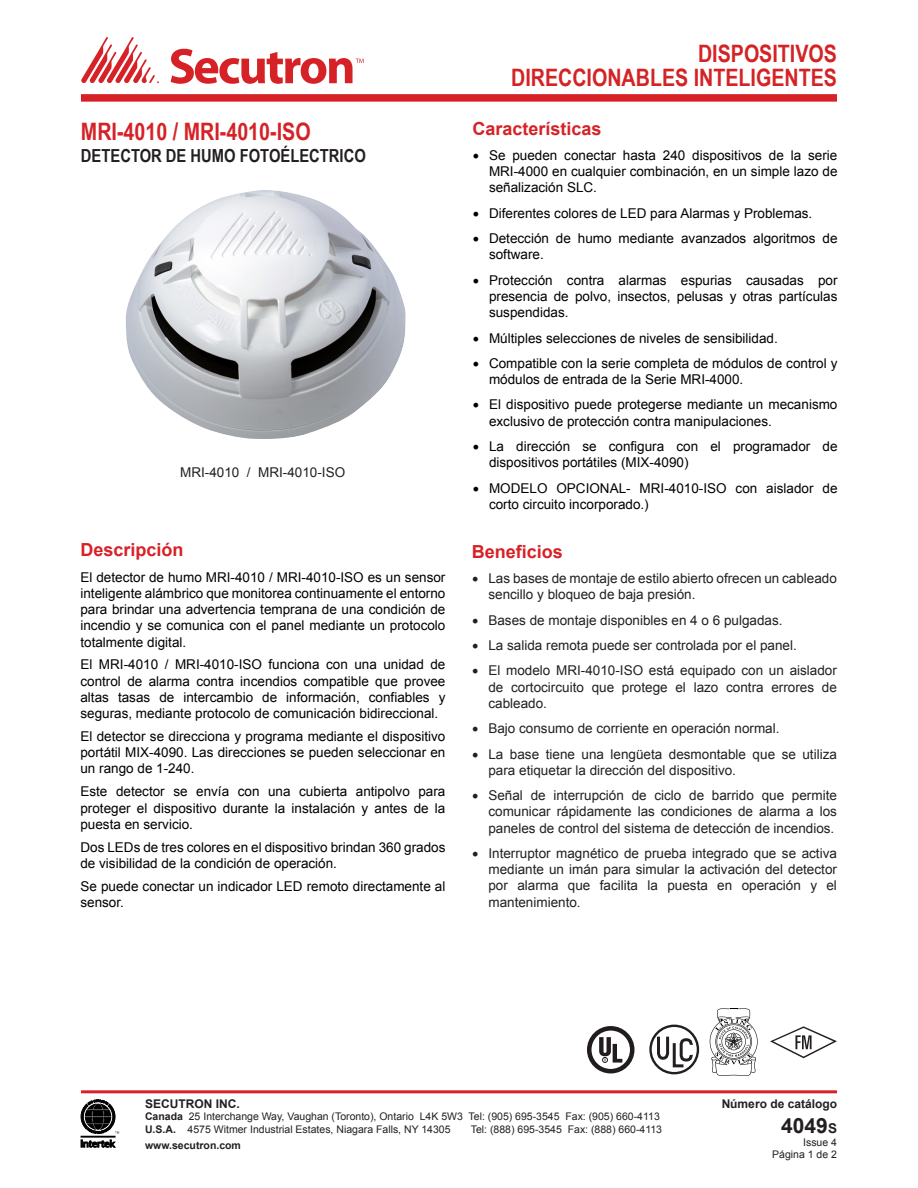
<style>
.page{position:relative;width:918px;height:1188px;background:#fff}
.page>*{position:absolute;margin:0;border:0;box-sizing:border-box;transform-origin:0 0}
.t1{font:700 24px/24px "Arial Narrow";color:#d52325;text-align:right}
.t2{font:700 24px "Arial Narrow";color:#d62227}
.t3{font:700 21px "Arial";color:#231f20}
.t4{font:700 18px "Arial";color:#d62227}
.t5{font:700 18px "Arial Narrow";color:#231f20}
.t6{font:13.5px/16.2px "Arial";color:#000}
.t7{font:13.5px/16.2px "Arial";color:#231f20;text-align:justify}
.t8{font:700 12px "Arial";color:#231f20}
.t9{font:10.5px/12.6px "Arial";color:#231f20;text-align:right}
.t10{font:700 10.5px "Arial";color:#231f20}
.s1{font-family:"Minion Pro";font-size:18px}
.s2{font-weight:700}
.s3{font-size:13.5px}
</style>
<div class="page">
<hr style="left:81px;top:1090px;width:756px;height:3px;background:#d62227">
<div style="left:81px;top:94px;width:756px;height:8px;background:#d62227"></div>
<svg style="left:171px;top:49px;width:193px;height:35px"></svg>
<svg style="left:81px;top:37px;width:78px;height:47px"></svg>
<svg style="left:81px;top:1140px;width:34px;height:7px"></svg>
<hr style="left:81px;top:1136px;width:34px;height:1px;background:#000">
<svg style="left:81px;top:1100px;width:38px;height:34px"></svg>
<img style="left:126px;top:190px;width:280px;height:249px">
<svg style="left:710px;top:1008px;width:48px;height:68px"></svg>
<div style="left:587px;top:1026px;width:47px;height:47px;border:5px solid #211d1e;border-radius:50%"></div>
<svg style="left:599px;top:1037px;width:23px;height:26px"></svg>
<div style="left:649px;top:1025px;width:50px;height:49px;border:2px solid #231f20;border-radius:50%"></div>
<svg style="left:656px;top:1034px;width:39px;height:35px"></svg>
<svg style="left:770px;top:1026px;width:67px;height:32px"></svg>
<h1 class="t2" style="left:81px;top:118px;width:231px">MRI-4010 / MRI-4010-ISO</h1>
<h3 class="t5" style="left:81px;top:145px;width:286px">DETECTOR DE HUMO FOTOÉLECTRICO</h3>
<p class="t7" style="left:180px;top:466px;width:167px">MRI-4010 / MRI-4010-ISO</p>
<h3 class="t4" style="left:80px;top:543px;width:105px">Descripción</h3>
<p class="t6" style="left:80px;top:570px;width:367px;text-align:justify">El detector de humo MRI-4010 / MRI-4010-ISO es un sensor inteligente alámbrico que monitorea continuamente el entorno para brindar una advertencia temprana de una condición de incendio y se comunica con el panel mediante un protocolo totalmente digital.</p>
<p class="t6" style="left:80px;top:658px;width:367px;text-align:justify">El MRI-4010 / MRI-4010-ISO funciona con una unidad de control de alarma contra incendios compatible que provee altas tasas de intercambio de información, confiables y seguras, mediante protocolo de comunicación bidireccional.</p>
<p class="t6" style="left:80px;top:729px;width:367px;text-align:justify">El detector se direcciona y programa mediante el dispositivo portátil MIX-4090. Las direcciones se pueden seleccionar en un rango de 1-240.</p>
<p class="t6" style="left:80px;top:785px;width:367px;text-align:justify">Este detector se envía con una cubierta antipolvo para proteger el dispositivo durante la instalación y antes de la puesta en servicio.</p>
<p class="t6" style="left:80px;top:840px;width:366px">Dos LEDs de tres colores en el dispositivo brindan 360 grados de visibilidad de la condición de operación.</p>
<p class="t6" style="left:80px;top:879px;width:367px">Se puede conectar un indicador LED remoto directamente al sensor.</p>
<h1 class="t1" style="left:511px;top:42px;width:327px">DISPOSITIVOS<br>DIRECCIONABLES INTELIGENTES</h1>
<h3 class="t4" style="left:472px;top:122px;width:131px">Características</h3>
<p class="t6" style="left:489px;top:148px;width:350px;text-align:justify;text-indent:-16px"><span class="s1">•</span> Se pueden conectar hasta 240 dispositivos de la serie MRI-4000 en cualquier combinación, en un simple lazo de señalización SLC.</p>
<p class="t6" style="left:472px;top:206px;width:341px"><span class="s1">•</span> Diferentes colores de LED para Alarmas y Problemas.</p>
<p class="t6" style="left:489px;top:232px;width:350px;text-indent:-16px"><span class="s1">•</span> Detección de humo mediante avanzados algoritmos de software.</p>
<p class="t6" style="left:489px;top:273px;width:350px;text-align:justify;text-indent:-16px"><span class="s1">•</span> Protección contra alarmas espurias causadas por presencia de polvo, insectos, pelusas y otras partículas suspendidas.</p>
<p class="t6" style="left:472px;top:331px;width:307px"><span class="s1">•</span> Múltiples selecciones de niveles de sensibilidad.</p>
<p class="t6" style="left:489px;top:356px;width:350px;text-indent:-16px"><span class="s1">•</span> Compatible con la serie completa de módulos de control y módulos de entrada de la Serie MRI-4000.</p>
<p class="t6" style="left:489px;top:398px;width:350px;text-indent:-16px"><span class="s1">•</span> El dispositivo puede protegerse mediante un mecanismo exclusivo de protección contra manipulaciones.</p>
<p class="t6" style="left:489px;top:439px;width:350px;text-indent:-16px"><span class="s1">•</span> La dirección se configura con el programador de dispositivos portátiles (MIX-4090)</p>
<p class="t6" style="left:489px;top:481px;width:350px;text-indent:-16px"><span class="s1">•</span> MODELO OPCIONAL- MRI-4010-ISO con aislador de corto circuito incorporado.)</p>
<h3 class="t4" style="left:472px;top:545px;width:93px">Beneficios</h3>
<p class="t7" style="left:488px;top:571px;width:350px;text-indent:-16px"><span class="s1">•</span> Las bases de montaje de estilo abierto ofrecen un cableado sencillo y bloqueo de baja presión.</p>
<p class="t7" style="left:472px;top:613px;width:312px"><span class="s1">•</span> Bases de montaje disponibles en 4 o 6 pulgadas.</p>
<p class="t7" style="left:472px;top:638px;width:326px"><span class="s1">•</span> La salida remota puede ser controlada por el panel.</p>
<p class="t7" style="left:488px;top:664px;width:350px;text-indent:-16px"><span class="s1">•</span> El modelo MRI-4010-ISO está equipado con un aislador de cortocircuito que protege el lazo contra errores de cableado.</p>
<p class="t7" style="left:472px;top:722px;width:309px"><span class="s1">•</span> Bajo consumo de corriente en operación normal.</p>
<p class="t7" style="left:488px;top:747px;width:350px;text-indent:-16px"><span class="s1">•</span> La base tiene una lengüeta desmontable que se utiliza para etiquetar la dirección del dispositivo.</p>
<p class="t7" style="left:488px;top:789px;width:350px;text-indent:-16px"><span class="s1">•</span> Señal de interrupción de ciclo de barrido que permite comunicar rápidamente las condiciones de alarma a los paneles de control del sistema de detección de incendios.</p>
<p class="t7" style="left:488px;top:846px;width:350px;text-indent:-16px"><span class="s1">•</span> Interruptor magnético de prueba integrado que se activa mediante un imán para simular la activación del detector por alarma que facilita la puesta en operación y el mantenimiento.</p>
<p class="t8" style="left:145px;top:1099px;width:96px">SECUTRON INC.</p>
<p class="t9" style="left:145px;top:1111px;width:516px;text-align:left"><span class="s2">Canada</span> 25 Interchange Way, Vaughan (Toronto), Ontario L4K 5W3 Tel: (905) 695-3545 Fax: (905) 660-4113<br><span class="s2">U.S.A.</span> 4575 Witmer Industrial Estates, Niagara Falls, NY 14305</p>
<p class="t9" style="left:471px;top:1124px;width:193px">Tel: (888) 695-3545 Fax: (888) 660-4113</p>
<p class="t10" style="left:145px;top:1141px;width:97px">www.secutron.com</p>
<p class="t8" style="left:722px;top:1099px;width:117px">Número de catálogo</p>
<h2 class="t3" style="left:781px;top:1118px;width:57px">4049<span class="s3">S</span></h2>
<p class="t9" style="left:772px;top:1137px;width:66px">Issue 4<br>Página 1 de 2</p>
</div>
